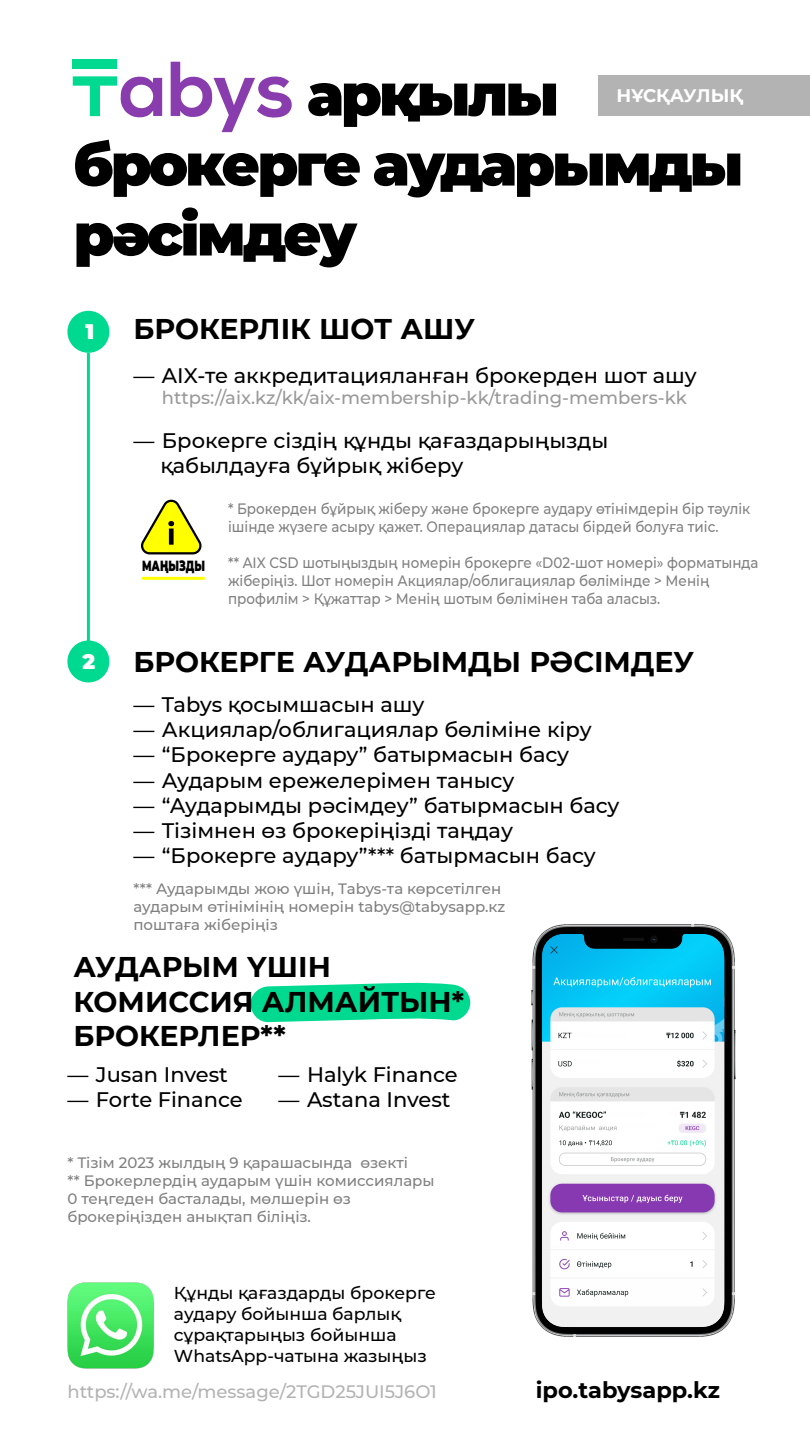
<style>
.page{position:relative;width:810px;height:1440px;background:#fff}
.page>*{position:absolute;margin:0;border:0;box-sizing:border-box;transform-origin:0 0}
.t1{font:900 58.5px/70px "Montserrat";letter-spacing:-.05em;color:#000}
.t2{font:700 28.5px/34.2px "Montserrat";color:#000}
.t3{font:700 22.5px "Montserrat";color:#000}
.t4{font:500 21px/25.2px "Montserrat";color:#000}
.t5{font:900 21px "Montserrat";color:#fff}
.t6{font:700 18.15px "Montserrat";letter-spacing:-.015em;color:#fff}
.t7{font:500 18px "Montserrat";color:#999}
.t8{font:500 18px "Montserrat";color:#b3b3b3}
.t9{font:500 17.25px/20.7px "Montserrat";color:#000}
.t10{font:500 15px/18px "Montserrat";color:#808080;scale:.9 1}
.t11{font:500 15px/18px "Montserrat";color:#808080}
.t12{font:900 14.7px "Montserrat";color:#000;scale:.68 1}
</style>
<div class="page">
<hr style="left:87px;top:353px;width:3px;height:307px;background:#00da91">
<svg style="left:250px;top:982px;width:221px;height:40px"></svg>
<div style="left:67px;top:311px;width:42px;height:42px;background:#00da91;border-radius:50%"></div>
<div style="left:67px;top:640px;width:42px;height:42px;background:#00da91;border-radius:50%"></div>
<div style="left:73px;top:59px;width:44px;height:10px;background:#00da91"></div>
<svg style="left:73px;top:76px;width:89px;height:42px"></svg>
<svg style="left:171px;top:62px;width:121px;height:70px"></svg>
<img style="left:67px;top:1282px;width:87px;height:87px">
<div style="left:599px;top:76px;width:211px;height:40px;background:#b3b3b3"></div>
<svg style="left:141px;top:499px;width:61px;height:56px"></svg>
<hr style="left:142px;top:577px;width:63px;height:3px;background:#ff0">
<img style="left:531px;top:924px;width:204px;height:413px">
<img style="left:542px;top:934px;width:182px;height:393px">
<h1 class="t1" style="left:73px;top:56px;width:672px;text-indent:234px">арқылы брокерге аударымды рәсімдеу</h1>
<p class="t6" style="left:616px;top:83px;width:128px">НҰСҚАУЛЫҚ</p>
<p class="t5" style="left:85px;top:316px;width:10px">1</p>
<p class="t5" style="left:82px;top:645px;width:14px">2</p>
<h2 class="t2" style="left:133px;top:310px;width:343px">БРОКЕРЛІК ШОТ АШУ</h2>
<p class="t4" style="left:133px;top:362px;width:565px">— AIX-те аккредитацияланған брокерден шот ашу</p>
<p class="t7" style="left:162px;top:385px;width:526px">https://aix.kz/kk/aix-membership-kk/trading-members-kk</p>
<p class="t4" style="left:160px;top:427px;width:450px;text-indent:-27px">— Брокерге сіздің құнды қағаздарыңызды қабылдауға бұйрық жіберу</p>
<p class="t12" style="left:142px;top:555px;width:94px">МАҢЫЗДЫ</p>
<p class="t10" style="left:228px;top:499px;width:582px">* Брокерден бұйрық жіберу және брокерге аудару өтінімдерін бір тәулік ішінде жүзеге асыру қажет. Операциялар датасы бірдей болуға тиіс.</p>
<p class="t10" style="left:228px;top:553px;width:591px">** AIX CSD шотыңыздың номерін брокерге «D02-шот номері» форматында жіберіңіз. Шот номерін Акциялар/облигациялар бөлімінде &gt; Менің профилім &gt; Құжаттар &gt; Менің шотым бөлімінен таба аласыз.</p>
<h2 class="t2" style="left:133px;top:643px;width:562px">БРОКЕРГЕ АУДАРЫМДЫ РӘСІМДЕУ</h2>
<p class="t4" style="left:133px;top:691px;width:293px">— Tabys қосымшасын ашу</p>
<p class="t4" style="left:133px;top:716px;width:460px">— Акциялар/облигациялар бөліміне кіру</p>
<p class="t4" style="left:133px;top:741px;width:437px">— “Брокерге аудару” батырмасын басу</p>
<p class="t4" style="left:133px;top:767px;width:383px">— Аударым ережелерімен танысу</p>
<p class="t4" style="left:133px;top:792px;width:488px">— “Аударымды рәсімдеу” батырмасын басу</p>
<p class="t4" style="left:133px;top:817px;width:381px">— Тізімнен өз брокеріңізді таңдау</p>
<p class="t4" style="left:133px;top:842px;width:464px">— “Брокерге аудару”*** батырмасын басу</p>
<p class="t11" style="left:133px;top:879px;width:373px">*** Аударымды жою үшін, Tabys-та көрсетілген аударым өтінімінің номерін tabys@tabysapp.кz поштаға жіберіңіз</p>
<h2 class="t2" style="left:73px;top:949px;width:392px">АУДАРЫМ ҮШІН<br>КОМИССИЯ АЛМАЙТЫН*<br>БРОКЕРЛЕР**</h2>
<p class="t4" style="left:67px;top:1061px;width:162px">— Jusan Invest</p>
<p class="t4" style="left:67px;top:1087px;width:177px">— Forte Finance</p>
<p class="t4" style="left:279px;top:1061px;width:181px">— Halyk Finance</p>
<p class="t4" style="left:279px;top:1087px;width:174px">— Astana Invest</p>
<p class="t11" style="left:67px;top:1153px;width:369px">* Тізім 2023 жылдың 9 қарашасында өзекті<br>** Брокерлердің аударым үшін комиссиялары 0 теңгеден басталады, мөлшерін өз брокеріңізден анықтап біліңіз.</p>
<p class="t9" style="left:174px;top:1282px;width:264px">Құнды қағаздарды брокерге аудару бойынша барлық сұрақтарыңыз бойынша<br>WhatsApp-чатына жазыңыз</p>
<p class="t8" style="left:67px;top:1379px;width:371px">https://wa.me/message/2TGD25JUI5J6O1</p>
<p class="t3" style="left:536px;top:1374px;width:186px">ipo.tabysapp.kz</p>
</div>
